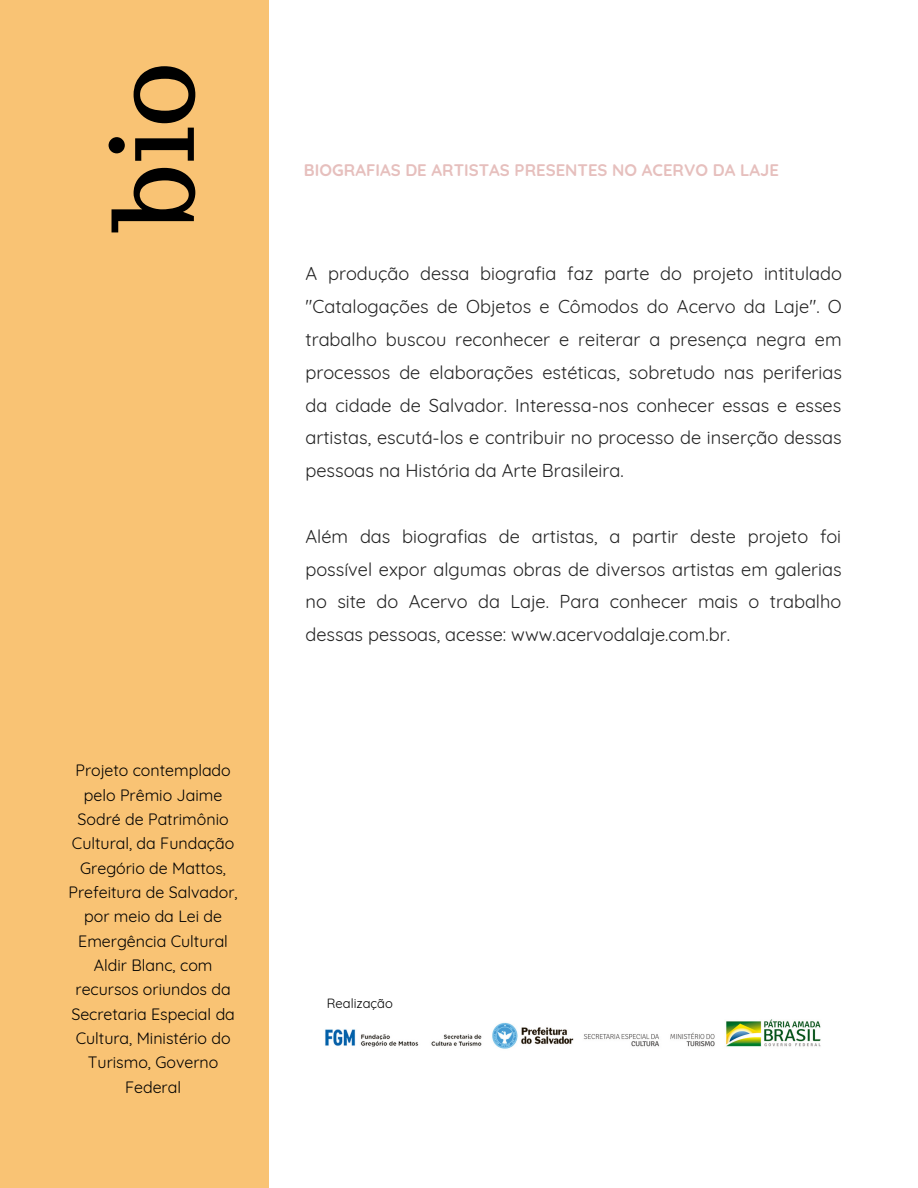
<style>
.page{position:relative;width:918px;height:1188px;background:#fff}
.page>*{position:absolute;margin:0;border:0;box-sizing:border-box;transform-origin:0 0}
.t1{font:112.05px "Trocchi";color:#000}
.t2{font:18.3px/32.8px "Quicksand";color:#222;text-align:justify}
.t3{font:700 16.65px "Quicksand";color:#e6bfbd}
.t4{font:16.05px/24.3px "Quicksand";color:#000;text-align:center}
.t5{font:13.05px "Quicksand";color:#000}
</style>
<div class="page">
<div style="left:0;top:0;width:269px;height:1188px;background:#f9c374"></div>
<img style="left:325px;top:1019px;width:496px;height:30px">
<p class="t1" style="left:80px;top:229px;width:168px;rotate:-90deg">bio</p>
<p class="t4" style="left:69px;top:758px;width:171px">Projeto contemplado pelo Prêmio Jaime<br>Sodré de Patrimônio<br>Cultural, da Fundação<br>Gregório de Mattos,<br>Prefeitura de Salvador, por meio da Lei de<br>Emergência Cultural<br>Aldir Blanc, com recursos oriundos da<br>Secretaria Especial da<br>Cultura, Ministério do<br>Turismo, Governo<br>Federal</p>
<p class="t3" style="left:304px;top:159px;width:477px">BIOGRAFIAS DE ARTISTAS PRESENTES NO ACERVO DA LAJE</p>
<p class="t2" style="left:305px;top:257px;width:538px">A produção dessa biografia faz parte do projeto intitulado "Catalogações de Objetos e Cômodos do Acervo da Laje". O trabalho buscou reconhecer e reiterar a presença negra em processos de elaborações estéticas, sobretudo nas periferias da cidade de Salvador. Interessa-nos conhecer essas e esses artistas, escutá-los e contribuir no processo de inserção dessas pessoas na História da Arte Brasileira.</p>
<p class="t2" style="left:305px;top:519px;width:538px">Além das biografias de artistas, a partir deste projeto foi possível expor algumas obras de diversos artistas em galerias no site do Acervo da Laje. Para conhecer mais o trabalho dessas pessoas, acesse: www.acervodalaje.com.br.</p>
<p class="t5" style="left:327px;top:995px;width:68px">Realização</p>
</div>
